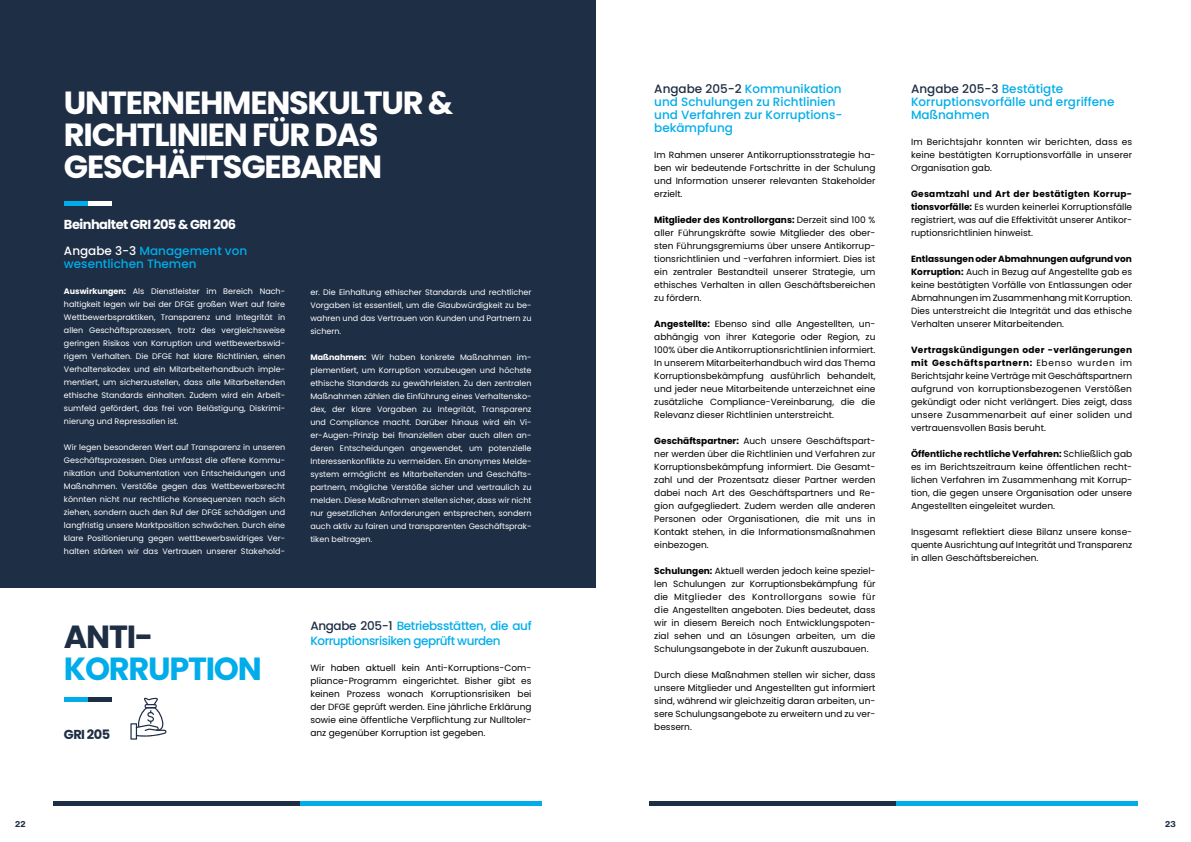
<style>
.page{position:relative;width:1191px;height:842px;background:#fff}
.page>*{position:absolute;margin:0;border:0;box-sizing:border-box;transform-origin:0 0}
.t1{font:700 32px/32px "Poppins";letter-spacing:-.04em;color:#fff}
.t2{font:700 32px "Poppins";letter-spacing:-.04em;color:#00adea}
.t3{font:700 32px "Poppins";color:#1e2e45}
.t4{font:700 13px "Poppins";letter-spacing:-.04em;color:#fff}
.t5{font:700 13px "Poppins";letter-spacing:-.04em;color:#1e2e45}
.t6{font:500 12px/13px "Poppins";color:#00adea}
.t7{font:500 12px/14.4px "Poppins";letter-spacing:-.04em;color:#00adea}
.t8{font:9px/13px "Poppins";color:#000;text-align:justify}
.t9{font:8px/13px "Poppins";color:#fff;text-align:justify}
.t10{font:8px "N Haas Grotesk TX Pro 75 Bd";color:#1e2e45}
.s1{color:#fff}
.s2{font-weight:700}
.s3{color:#1e2e45}
</style>
<div class="page">
<div style="left:0;top:0;width:595px;height:587px;background:#1e2e45"></div>
<hr style="left:649px;top:802px;width:247px;height:4px;background:#1e2e45">
<hr style="left:896px;top:802px;width:241px;height:4px;background:#00adea">
<hr style="left:53px;top:802px;width:248px;height:4px;background:#1e2e45">
<hr style="left:301px;top:802px;width:241px;height:4px;background:#00adea">
<hr style="left:87px;top:202px;width:25px;height:4px;background:#fff">
<hr style="left:64px;top:202px;width:24px;height:4px;background:#00adea">
<hr style="left:87px;top:698px;width:25px;height:4px;background:#1e2e45">
<hr style="left:64px;top:698px;width:24px;height:4px;background:#00adea">
<svg style="left:130px;top:697px;width:37px;height:43px"></svg>
<h1 class="t1" style="left:64px;top:87px;width:391px">UNTERNEHMENSKULTUR &amp;<br>RICHTLINIEN FÜR DAS<br>GESCHÄFTSGEBAREN</h1>
<h2 class="t4" style="left:64px;top:216px;width:174px">Beinhaltet GRI 205 &amp; GRI 206</h2>
<h3 class="t6" style="left:64px;top:244px;width:185px"><span class="s1">Angabe 3-3</span> Management von wesentlichen Themen</h3>
<p class="t9" style="left:64px;top:285px;width:223px"><span class="s2">Auswirkungen:</span> Als Dienstleister im Bereich Nach&shy;haltigkeit legen wir bei der DFGE großen Wert auf faire Wettbewerbspraktiken, Transparenz und Integrität in allen Geschäftsprozessen, trotz des vergleichsweise geringen Risikos von Korruption und wettbewerbswid&shy;rigem Verhalten. Die DFGE hat klare Richtlinien, einen Verhaltenskodex und ein Mitarbeiterhandbuch imple&shy;mentiert, um sicherzustellen, dass alle Mitarbeitenden ethische Standards einhalten. Zudem wird ein Arbeit&shy;sumfeld gefördert, das frei von Belästigung, Diskrimi&shy;nierung und Repressalien ist.</p>
<p class="t9" style="left:64px;top:441px;width:223px">Wir legen besonderen Wert auf Transparenz in unseren Geschäftsprozessen. Dies umfasst die offene Kommu&shy;nikation und Dokumentation von Entscheidungen und Maßnahmen. Verstöße gegen das Wettbewerbsrecht könnten nicht nur rechtliche Konsequenzen nach sich ziehen, sondern auch den Ruf der DFGE schädigen und langfristig unsere Marktposition schwächen. Durch eine klare Positionierung gegen wettbewerbswidriges Ver&shy;halten stärken wir das Vertrauen unserer Stakehold-</p>
<p class="t9" style="left:310px;top:286px;width:223px">er. Die Einhaltung ethischer Standards und rechtlicher Vorgaben ist essentiell, um die Glaubwürdigkeit zu be&shy;wahren und das Vertrauen von Kunden und Partnern zu sichern.</p>
<p class="t9" style="left:310px;top:351px;width:223px"><span class="s2">Maßnahmen:</span> Wir haben konkrete Maßnahmen im&shy;plementiert, um Korruption vorzubeugen und höchste ethische Standards zu gewährleisten. Zu den zentralen Maßnahmen zählen die Einführung eines Verhaltensko&shy;dex, der klare Vorgaben zu Integrität, Transparenz und Compliance macht. Darüber hinaus wird ein Vi&shy;er-Augen-Prinzip bei finanziellen aber auch allen an&shy;deren Entscheidungen angewendet, um potenzielle Interessenkonflikte zu vermeiden. Ein anonymes Melde&shy;system ermöglicht es Mitarbeitenden und Geschäfts&shy;partnern, mögliche Verstöße sicher und vertraulich zu melden. Diese Maßnahmen stellen sicher, dass wir nicht nur gesetzlichen Anforderungen entsprechen, sondern auch aktiv zu fairen und transparenten Geschäftsprak&shy;tiken beitragen.</p>
<h1 class="t3" style="left:64px;top:618px;width:91px">ANTI-</h1>
<h1 class="t2" style="left:64px;top:650px;width:199px">KORRUPTION</h1>
<h2 class="t5" style="left:64px;top:727px;width:48px">GRI 205</h2>
<h3 class="t7" style="left:310px;top:619px;width:223px"><span class="s3">Angabe 205-1</span> Betriebsstätten, die auf<br>Korruptionsrisiken geprüft wurden</h3>
<p class="t8" style="left:310px;top:661px;width:223px">Wir haben aktuell kein Anti-Korruptions-Com&shy;pliance-Programm eingerichtet. Bisher gibt es keinen Prozess wonach Korruptionsrisiken bei der DFGE geprüft werden. Eine jährliche Erklärung sowie eine öffentliche Verpflichtung zur Nulltoler&shy;anz gegenüber Korruption ist gegeben.</p>
<h3 class="t6" style="left:654px;top:82px;width:190px"><span class="s3">Angabe 205-2</span> Kommunikation und Schulungen zu Richtlinien und Verfahren zur Korruptions&shy;bekämpfung</h3>
<p class="t8" style="left:654px;top:148px;width:223px">Im Rahmen unserer Antikorruptionsstrategie ha&shy;ben wir bedeutende Fortschritte in der Schulung und Information unserer relevanten Stakeholder erzielt.</p>
<p class="t8" style="left:654px;top:213px;width:223px"><span class="s2">Mitglieder des Kontrollorgans:</span> Derzeit sind 100 % aller Führungskräfte sowie Mitglieder des ober&shy;sten Führungsgremiums über unsere Antikorrup&shy;tionsrichtlinien und -verfahren informiert. Dies ist ein zentraler Bestandteil unserer Strategie, um ethisches Verhalten in allen Geschäftsbereichen zu fördern.</p>
<p class="t8" style="left:654px;top:317px;width:223px"><span class="s2">Angestellte:</span> Ebenso sind alle Angestellten, un&shy;abhängig von ihrer Kategorie oder Region, zu 100% über die Antikorruptionsrichtlinien informiert.<br>In unserem Mitarbeiterhandbuch wird das Thema Korruptionsbekämpfung ausführlich behandelt, und jeder neue Mitarbeitende unterzeichnet eine zusätzliche Compliance-Vereinbarung, die die Relevanz dieser Richtlinien unterstreicht.</p>
<p class="t8" style="left:654px;top:434px;width:223px"><span class="s2">Geschäftspartner:</span> Auch unsere Geschäftspart&shy;ner werden über die Richtlinien und Verfahren zur Korruptionsbekämpfung informiert. Die Gesamt&shy;zahl und der Prozentsatz dieser Partner werden dabei nach Art des Geschäftspartners und Re&shy;gion aufgegliedert. Zudem werden alle anderen Personen oder Organisationen, die mit uns in Kontakt stehen, in die Informationsmaßnahmen einbezogen.</p>
<p class="t8" style="left:654px;top:564px;width:223px"><span class="s2">Schulungen:</span> Aktuell werden jedoch keine speziel&shy;len Schulungen zur Korruptionsbekämpfung für die Mitglieder des Kontrollorgans sowie für die Angestellten angeboten. Dies bedeutet, dass wir in diesem Bereich noch Entwicklungspoten&shy;zial sehen und an Lösungen arbeiten, um die Schulungsangebote in der Zukunft auszubauen.</p>
<p class="t8" style="left:654px;top:668px;width:223px">Durch diese Maßnahmen stellen wir sicher, dass unsere Mitglieder und Angestellten gut informiert sind, während wir gleichzeitig daran arbeiten, un&shy;sere Schulungsangebote zu erweitern und zu ver&shy;bessern.</p>
<h3 class="t6" style="left:911px;top:82px;width:205px"><span class="s3">Angabe 205-3</span> Bestätigte<br>Korruptionsvorfälle und ergriffene<br>Maßnahmen</h3>
<p class="t8" style="left:911px;top:135px;width:223px">Im Berichtsjahr konnten wir berichten, dass es keine bestätigten Korruptionsvorfälle in unserer Organisation gab.</p>
<p class="t8" style="left:911px;top:187px;width:223px"><span class="s2">Gesamtzahl und Art der bestätigten Korrup&shy;tionsvorfälle:</span> Es wurden keinerlei Korruptionsfälle registriert, was auf die Effektivität unserer Antikor&shy;ruptionsrichtlinien hinweist.</p>
<p class="t8" style="left:911px;top:252px;width:223px"><span class="s2">Entlassungen oder Abmahnungen aufgrund von Korruption:</span> Auch in Bezug auf Angestellte gab es keine bestätigten Vorfälle von Entlassungen oder Abmahnungen im Zusammenhang mit Korruption.<br>Dies unterstreicht die Integrität und das ethische Verhalten unserer Mitarbeitenden.</p>
<p class="t8" style="left:911px;top:343px;width:223px"><span class="s2">Vertragskündigungen oder -verlängerungen mit Geschäftspartnern:</span> Ebenso wurden im Berichtsjahr keine Verträge mit Geschäftspartnern aufgrund von korruptionsbezogenen Verstößen gekündigt oder nicht verlängert. Dies zeigt, dass unsere Zusammenarbeit auf einer soliden und vertrauensvollen Basis beruht.</p>
<p class="t8" style="left:911px;top:447px;width:223px"><span class="s2">Öffentliche rechtliche Verfahren:</span> Schließlich gab es im Berichtszeitraum keine öffentlichen recht&shy;lichen Verfahren im Zusammenhang mit Korrup&shy;tion, die gegen unsere Organisation oder unsere Angestellten eingeleitet wurden.</p>
<p class="t8" style="left:911px;top:525px;width:223px">Insgesamt reflektiert diese Bilanz unsere konse&shy;quente Ausrichtung auf Integrität und Transparenz in allen Geschäftsbereichen.</p>
<p class="t10" style="left:15px;top:819px;width:12px">22</p>
<p class="t10" style="left:1165px;top:819px;width:12px">23</p>
</div>
